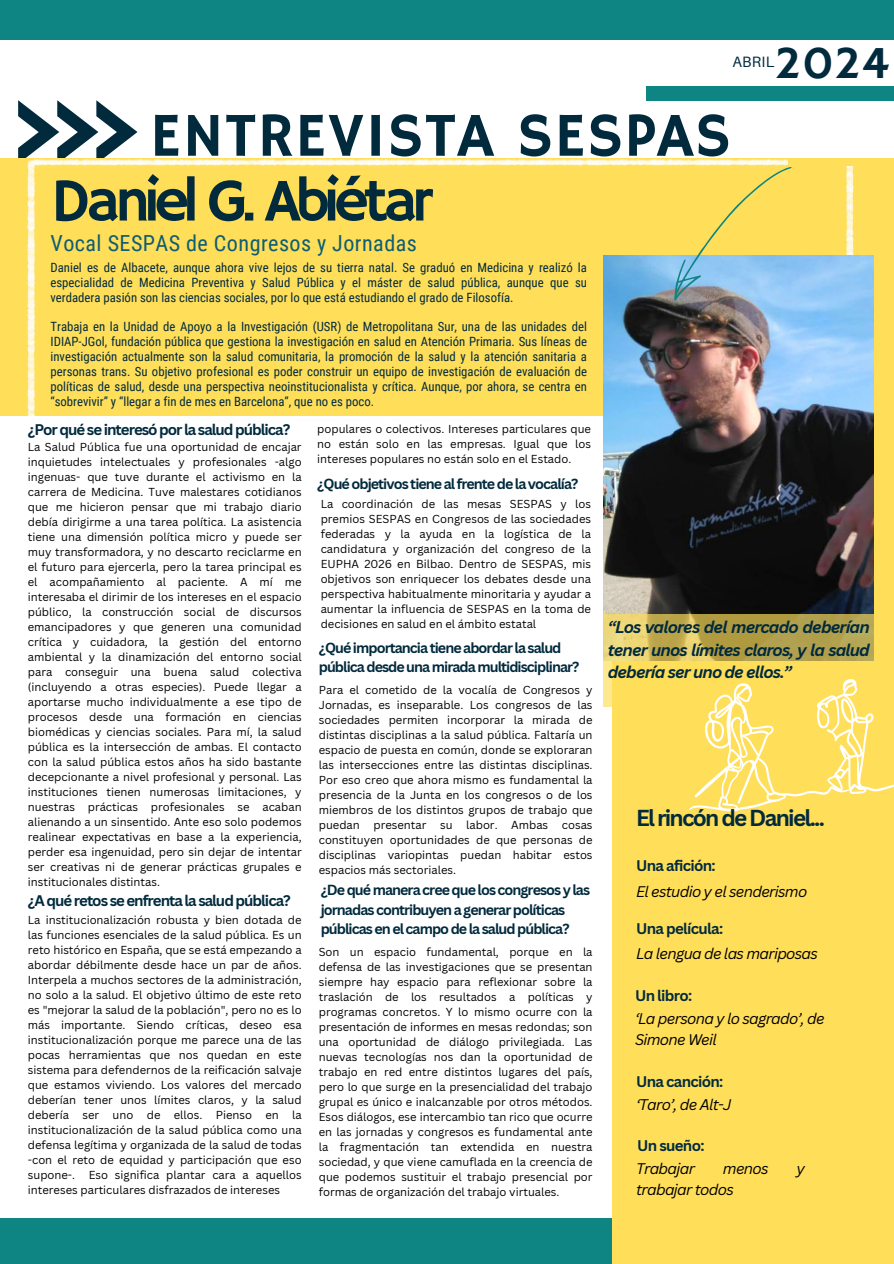
<style>
.page{position:relative;width:894px;height:1264px;background:#fff}
.page>*{position:absolute;margin:0;border:0;box-sizing:border-box;transform-origin:0 0}
.t1{font:62.7px "Hammersmith One";letter-spacing:.02em;color:#022a3d}
.t2{font:60.75px "Hammersmith One";letter-spacing:-.095em;color:#022a3d}
.t3{font:46.65px "Hammersmith One";color:#022a3d}
.t4{font:700 22.5px "Canva Sans";letter-spacing:-.075em;color:#022a3d}
.t5{font:22.05px "Roboto Condensed";letter-spacing:.02em;color:#0f5c73}
.t6{font:italic 700 16.5px/22.5px "Canva Sans";letter-spacing:-.05em;color:#022a3d;text-align:justify}
.t7{font:italic 15px/20.2px "Canva Sans";letter-spacing:-.045em;color:#000}
.t8{font:700 15px "Canva Sans";letter-spacing:-.065em;color:#022a3d}
.t9{font:700 15px "Canva Sans";letter-spacing:-.045em;color:#022a3d}
.t10{font:15px "Aileron";letter-spacing:.015em;color:#022a3d}
.t11{font:700 14.25px/19.2px "Canva Sans";letter-spacing:-.065em;color:#022a3d}
.t12{font:12.75px/14.9px "Roboto Condensed";color:#022a3d;text-align:justify}
.t13{font:11.25px/15px "Canva Sans";color:#000;text-align:justify}
</style>
<div class="page">
<div style="left:645px;top:86px;width:248px;height:14px;background:#0f8583"></div>
<svg style="left:18px;top:100px;width:119px;height:59px"></svg>
<div style="left:0;top:0;width:893px;height:39px;background:#0f8583"></div>
<div style="left:0;top:1217px;width:893px;height:46px;background:#0f8583"></div>
<div style="left:612px;top:415px;width:281px;height:848px;background:#ffde59"></div>
<div style="left:0;top:159px;width:893px;height:256px;background:#ffde59"></div>
<img style="left:28px;top:159px;width:635px;height:256px">
<img style="left:101px;top:166px;width:752px;height:250px">
<img style="left:603px;top:255px;width:270px;height:359px">
<svg style="left:663px;top:158px;width:128px;height:159px"></svg>
<svg style="left:603px;top:614px;width:271px;height:93px"></svg>
<svg style="left:689px;top:679px;width:204px;height:132px"></svg>
<h3 class="t10" style="left:732px;top:52px;width:43px">ABRIL</h3>
<h3 class="t3" style="left:774px;top:35px;width:116px">2024</h3>
<h1 class="t1" style="left:150px;top:99px;width:582px">ENTREVISTA SESPAS</h1>
<h2 class="t2" style="left:51px;top:166px;width:383px">Daniel G. Abiétar</h2>
<h3 class="t5" style="left:51px;top:230px;width:368px">Vocal SESPAS de Congresos y Jornadas</h3>
<p class="t12" style="left:51px;top:260px;width:537px">Daniel es de Albacete, aunque ahora vive lejos de su tierra natal. Se graduó en Medicina y realizó la especialidad de Medicina Preventiva y Salud Pública y el máster de salud pública, aunque que su verdadera pasión son las ciencias sociales, por lo que está estudiando el grado de Filosofía.</p>
<p class="t12" style="left:51px;top:319px;width:537px">Trabaja en la Unidad de Apoyo a la Investigación (USR) de Metropolitana Sur, una de las unidades del IDIAP-JGol, fundación pública que gestiona la investigación en salud en Atención Primaria. Sus líneas de investigación actualmente son la salud comunitaria, la promoción de la salud y la atención sanitaria a personas trans. Su objetivo profesional es poder construir un equipo de investigación de evaluación de políticas de salud, desde una perspectiva neoinstitucionalista y crítica. Aunque, por ahora, se centra en “sobrevivir” y “llegar a fin de mes en Barcelona”, que no es poco.</p>
<h3 class="t8" style="left:28px;top:419px;width:264px">¿Por qué se interesó por la salud pública?</h3>
<p class="t13" style="left:28px;top:439px;width:275px">La Salud Pública fue una oportunidad de encajar inquietudes intelectuales y profesionales -algo ingenuas- que tuve durante el activismo en la carrera de Medicina. Tuve malestares cotidianos que me hicieron pensar que mi trabajo diario debía dirigirme a una tarea política. La asistencia tiene una dimensión política micro y puede ser muy transformadora, y no descarto reciclarme en el futuro para ejercerla, pero la tarea principal es el acompañamiento al paciente. A mí me interesaba el dirimir de los intereses en el espacio público, la construcción social de discursos emancipadores y que generen una comunidad crítica y cuidadora, la gestión del entorno ambiental y la dinamización del entorno social para conseguir una buena salud colectiva (incluyendo a otras especies). Puede llegar a aportarse mucho individualmente a ese tipo de procesos desde una formación en ciencias biomédicas y ciencias sociales. Para mí, la salud pública es la intersección de ambas. El contacto con la salud pública estos años ha sido bastante decepcionante a nivel profesional y personal. Las instituciones tienen numerosas limitaciones, y nuestras prácticas profesionales se acaban alienando a un sinsentido. Ante eso solo podemos realinear expectativas en base a la experiencia, perder esa ingenuidad, pero sin dejar de intentar ser creativas ni de generar prácticas grupales e institucionales distintas.</p>
<h3 class="t8" style="left:28px;top:890px;width:264px">¿A qué retos se enfrenta la salud pública?</h3>
<p class="t13" style="left:28px;top:912px;width:275px">La institucionalización robusta y bien dotada de las funciones esenciales de la salud pública. Es un reto histórico en España, que se está empezando a abordar débilmente desde hace un par de años.<br>Interpela a muchos sectores de la administración, no solo a la salud. El objetivo último de este reto es "mejorar la salud de la población", pero no es lo más importante. Siendo críticas, deseo esa institucionalización porque me parece una de las pocas herramientas que nos quedan en este sistema para defendernos de la reificación salvaje que estamos viviendo. Los valores del mercado deberían tener unos límites claros, y la salud debería ser uno de ellos. Pienso en la institucionalización de la salud pública como una defensa legítima y organizada de la salud de todas -con el reto de equidad y participación que eso supone-. Eso significa plantar cara a aquellos intereses particulares disfrazados de intereses</p>
<p class="t13" style="left:317px;top:421px;width:275px">populares o colectivos. Intereses particulares que no están solo en las empresas. Igual que los intereses populares no están solo en el Estado.</p>
<p class="t11" style="left:317px;top:474px;width:262px">¿Qué objetivos tiene al frente de la vocalía?</p>
<p class="t13" style="left:320px;top:496px;width:272px">La coordinación de las mesas SESPAS y los premios SESPAS en Congresos de las sociedades federadas y la ayuda en la logística de la candidatura y organización del congreso de la EUPHA 2026 en Bilbao. Dentro de SESPAS, mis objetivos son enriquecer los debates desde una perspectiva habitualmente minoritaria y ayudar a aumentar la influencia de SESPAS en la toma de decisiones en salud en el ámbito estatal</p>
<p class="t11" style="left:319px;top:637px;width:262px">¿Qué importancia tiene abordar la salud pública desde una mirada multidisciplinar?</p>
<p class="t13" style="left:319px;top:682px;width:275px">Para el cometido de la vocalía de Congresos y Jornadas, es inseparable. Los congresos de las sociedades permiten incorporar la mirada de distintas disciplinas a la salud pública. Faltaría un espacio de puesta en común, donde se exploraran las intersecciones entre las distintas disciplinas.<br>Por eso creo que ahora mismo es fundamental la presencia de la Junta en los congresos o de los miembros de los distintos grupos de trabajo que puedan presentar su labor. Ambas cosas constituyen oportunidades de que personas de disciplinas variopintas puedan habitar estos espacios más sectoriales.</p>
<p class="t11" style="left:320px;top:880px;width:271px">¿De qué manera cree que los congresos y las jornadas contribuyen a generar políticas públicas en el campo de la salud pública?</p>
<h3 class="t6" style="left:607px;top:615px;width:263px">“Los valores del mercado deberían tener unos límites claros, y la salud debería ser uno de ellos.”</h3>
<h3 class="t4" style="left:636px;top:802px;width:190px">El rincón de Daniel...</h3>
<h3 class="t9" style="left:636px;top:854px;width:81px">Una afición:</h3>
<h3 class="t7" style="left:636px;top:880px;width:173px">El estudio y el senderismo</h3>
<h3 class="t9" style="left:636px;top:918px;width:88px">Una película:</h3>
<p class="t13" style="left:319px;top:944px;width:275px">Son un espacio fundamental, porque en la defensa de las investigaciones que se presentan siempre hay espacio para reflexionar sobre la traslación de los resultados a políticas y programas concretos. Y lo mismo ocurre con la presentación de informes en mesas redondas; son una oportunidad de diálogo privilegiada. Las nuevas tecnologías nos dan la oportunidad de trabajo en red entre distintos lugares del país, pero lo que surge en la presencialidad del trabajo grupal es único e inalcanzable por otros métodos.<br>Esos diálogos, ese intercambio tan rico que ocurre en las jornadas y congresos es fundamental ante la fragmentación tan extendida en nuestra sociedad, y que viene camuflada en la creencia de que podemos sustituir el trabajo presencial por formas de organización del trabajo virtuales.</p>
<h3 class="t7" style="left:636px;top:943px;width:183px">La lengua de las mariposas</h3>
<h3 class="t8" style="left:634px;top:985px;width:59px">Un libro:</h3>
<h3 class="t7" style="left:634px;top:1008px;width:191px">‘La persona y lo sagrado’, de<br>Simone Weil</h3>
<h3 class="t9" style="left:636px;top:1070px;width:89px">Una canción:</h3>
<h3 class="t7" style="left:636px;top:1093px;width:97px">‘Taro’, de Alt-J</h3>
<h3 class="t8" style="left:637px;top:1135px;width:69px">Un sueño:</h3>
<h3 class="t7" style="left:636px;top:1158px;width:60px">Trabajar</h3>
<h3 class="t7" style="left:722px;top:1158px;width:47px">menos</h3>
<h3 class="t7" style="left:796px;top:1158px;width:10px">y</h3>
<h3 class="t7" style="left:636px;top:1178px;width:99px">trabajar todos</h3>
</div>
